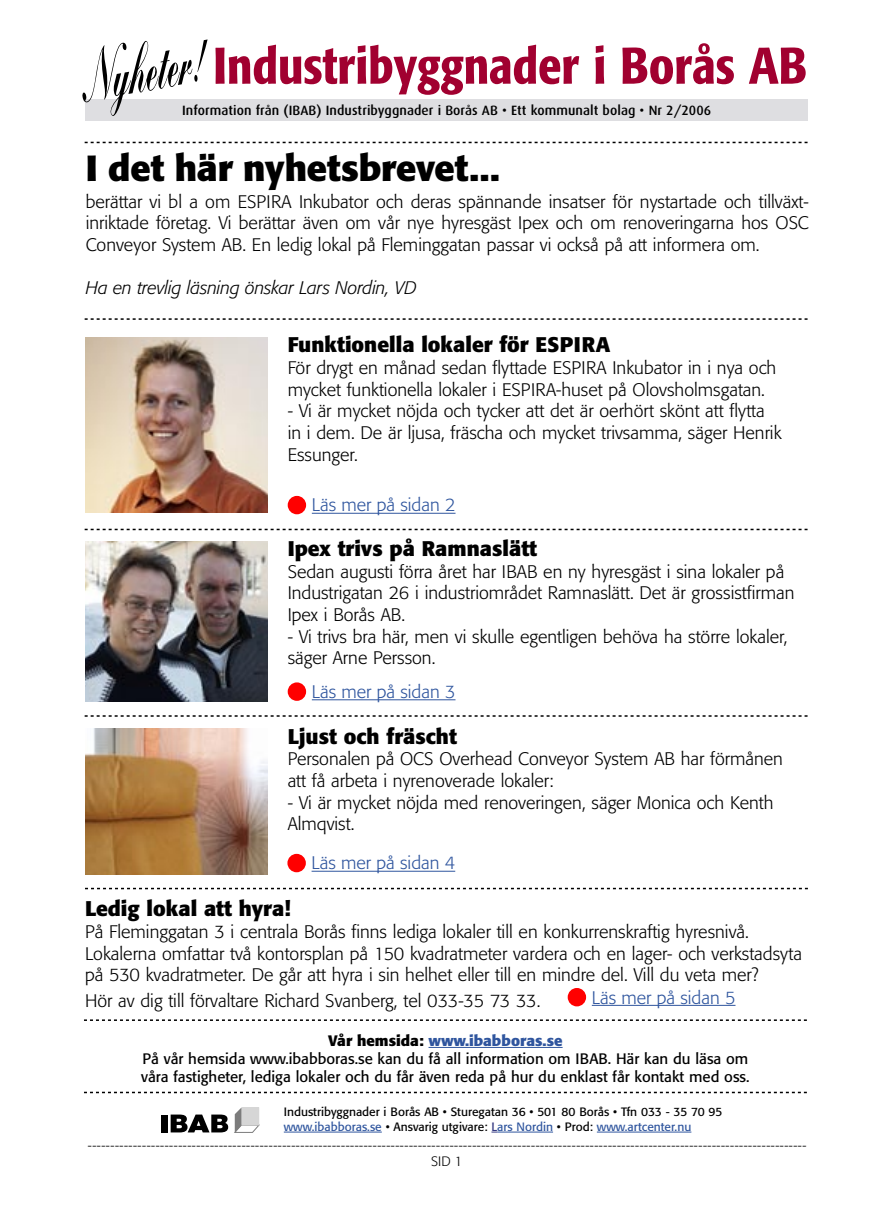
<style>
.page{position:relative;width:893px;height:1212px;background:#fff}
.page>*{position:absolute;margin:0;border:0;box-sizing:border-box;transform-origin:0 0}
.t1{font:700 36px "Formata";letter-spacing:-.005em;color:#000}
.rubrik{font:700 21px "Formata";color:#000}
.heading_1{font:700 21px "Formata";color:#000}
.bröd{font:300 18px/21.8px "Formata";color:#000}
.t2{font:300 18px "Formata";color:#2f559e}
.t3{font:italic 300 18px "Formata";letter-spacing:-.005em;color:#000}
.bröd-2{font:15px "Formata";color:#000}
.minirubrik{font:700 15px "Formata";color:#2f559e}
.t4{font:300 13.5px "Formata";color:#000}
.t5{font:500 13.5px "Dax";letter-spacing:.005em;color:#000}
.t6{font:12px "Formata";color:#2f559e}
.t7{font:12px "Formata";color:#000}
.s1{color:#000}
.s2{color:#353981}
</style>
<div class="page">
<hr style="left:284px;top:1132px;width:98px;height:1px;background:#2f559e">
<hr style="left:497px;top:1132px;width:56px;height:1px;background:#2f559e">
<hr style="left:597px;top:1132px;width:94px;height:1px;background:#2f559e">
<div style="left:161px;top:1114px;width:7px;height:18px;background:#000"></div>
<svg style="left:171px;top:1114px;width:57px;height:18px"></svg>
<svg style="left:235px;top:1107px;width:24px;height:25px"></svg>
<hr style="left:429px;top:1047px;width:134px;height:1px;background:#2f559e">
<svg style="left:84px;top:1019px;width:723px;height:2px"></svg>
<svg style="left:84px;top:1092px;width:723px;height:1px"></svg>
<svg style="left:82px;top:39px;width:724px;height:82px"></svg>
<svg style="left:85px;top:318px;width:722px;height:2px"></svg>
<hr style="left:312px;top:513px;width:143px;height:1px;background:#2f559e">
<div style="left:288px;top:496px;width:18px;height:18px;background:#f00;border-radius:50%"></div>
<img style="left:86px;top:337px;width:182px;height:176px">
<svg style="left:85px;top:529px;width:722px;height:1px"></svg>
<hr style="left:312px;top:699px;width:143px;height:1px;background:#2f559e">
<div style="left:288px;top:682px;width:18px;height:19px;background:#f00;border-radius:50%"></div>
<img style="left:86px;top:541px;width:182px;height:160px">
<svg style="left:85px;top:888px;width:723px;height:1px"></svg>
<svg style="left:85px;top:715px;width:722px;height:2px"></svg>
<img style="left:86px;top:728px;width:182px;height:146px">
<hr style="left:312px;top:871px;width:143px;height:1px;background:#2f559e">
<div style="left:287px;top:854px;width:19px;height:18px;background:#f00;border-radius:50%"></div>
<svg style="left:85px;top:142px;width:722px;height:1px"></svg>
<hr style="left:592px;top:1005px;width:143px;height:1px;background:#2f559e">
<div style="left:568px;top:988px;width:18px;height:18px;background:#f00;border-radius:50%"></div>
<p class="t5" style="left:182px;top:103px;width:530px">Information från (IBAB) Industribyggnader i Borås AB • Ett kommunalt bolag • Nr 2/2006</p>
<p class="t1" style="left:86px;top:146px;width:416px">I det här nyhetsbrevet...</p>
<p class="bröd" style="left:86px;top:191px;width:724px;text-align:justify">berättar vi bl a om ESPIRA Inkubator och deras spännande insatser för nystartade och tillväxt&shy;inriktade företag. Vi berättar även om vår nye hyresgäst Ipex och om renoveringarna hos OSC Conveyor System AB. En ledig lokal på Fleminggatan passar vi också på att informera om.</p>
<p class="t3" style="left:86px;top:277px;width:333px">Ha en trevlig läsning önskar Lars Nordin, VD</p>
<p class="rubrik" style="left:288px;top:331px;width:324px">Funktionella lokaler för ESPIRA</p>
<p class="bröd" style="left:288px;top:357px;width:490px">För drygt en månad sedan flyttade ESPIRA Inkubator in i nya och mycket funktionella lokaler i ESPIRA-huset på Olovsholmsgatan.</p>
<p class="bröd" style="left:288px;top:400px;width:495px">- Vi är mycket nöjda och tycker att det är oerhört skönt att flytta in i dem. De är ljusa, fräscha och mycket trivsamma, säger Henrik<br>Essunger.</p>
<p class="t2" style="left:312px;top:495px;width:145px">Läs mer på sidan 2</p>
<p class="heading_1" style="left:288px;top:535px;width:251px">Ipex trivs på Ramnaslätt</p>
<p class="bröd" style="left:288px;top:561px;width:508px">Sedan augusti förra året har IBAB en ny hyresgäst i sina lokaler på<br>Industrigatan 26 i industriområdet Ramnaslätt. Det är grossistfirman<br>Ipex i Borås AB.</p>
<p class="bröd" style="left:288px;top:626px;width:501px">- Vi trivs bra här, men vi skulle egentligen behöva ha större lokaler, säger Arne Persson.</p>
<p class="t2" style="left:312px;top:681px;width:145px">Läs mer på sidan 3</p>
<p class="rubrik" style="left:288px;top:723px;width:171px">Ljust och fräscht</p>
<p class="bröd" style="left:288px;top:748px;width:497px">Personalen på OCS Overhead Conveyor System AB har förmånen</p>
<p class="bröd" style="left:288px;top:770px;width:267px">att få arbeta i nyrenoverade lokaler:</p>
<p class="bröd" style="left:288px;top:792px;width:487px">- Vi är mycket nöjda med renoveringen, säger Monica och Kenth<br>Almqvist.</p>
<p class="t2" style="left:312px;top:852px;width:145px">Läs mer på sidan 4</p>
<p class="rubrik" style="left:85px;top:895px;width:207px">Ledig lokal att hyra!</p>
<p class="bröd" style="left:85px;top:921px;width:718px">På Fleminggatan 3 i centrala Borås finns lediga lokaler till en konkurrenskraftig hyresnivå.<br>Lokalerna omfattar två kontorsplan på 150 kvadratmeter vardera och en lager- och verkstadsyta på 530 kvadratmeter. De går att hyra i sin helhet eller till en mindre del. Vill du veta mer?</p>
<p class="bröd" style="left:85px;top:989px;width:457px">Hör av dig till förvaltare Richard Svanberg, tel 033-35 73 33.</p>
<p class="t2" style="left:592px;top:987px;width:145px">Läs mer på sidan 5</p>
<p class="minirubrik" style="left:328px;top:1031px;width:236px"><span class="s1">Vår hemsida:</span> www.ibabboras.se</p>
<p class="bröd-2" style="left:142px;top:1049px;width:607px">På vår hemsida www.ibabboras.se kan du få all information om IBAB. Här kan du läsa om</p>
<p class="bröd-2" style="left:141px;top:1068px;width:610px">våra fastigheter, lediga lokaler och du får även reda på hur du enklast får kontakt med oss.</p>
<p class="t7" style="left:284px;top:1105px;width:440px">Industribyggnader i Borås AB • Sturegatan 36 • 501 80 Borås • Tfn 033 - 35 70 95</p>
<p class="t6" style="left:284px;top:1119px;width:409px">www.ibabboras.se <span class="s1">• Ansvarig utgivare:</span> <span class="s2">L</span>ars Nordin <span class="s1">• Prod:</span> www.artcenter.nu</p>
<p class="t4" style="left:88px;top:1137px;width:720px">---------------------------------------------------------------------------------------------------------------------------------------------------------------</p>
<p class="t4" style="left:431px;top:1153px;width:33px">SID 1</p>
</div>
